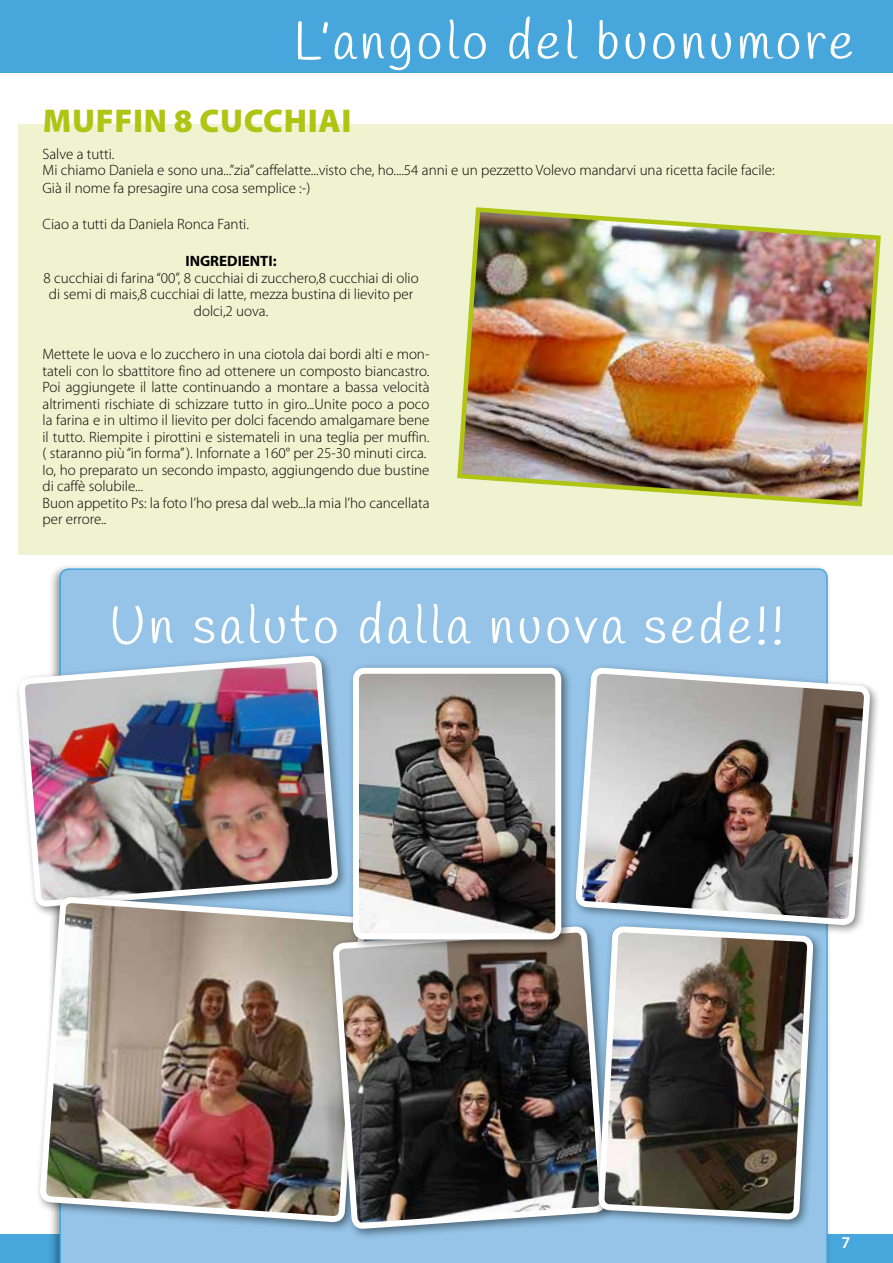
<style>
.page{position:relative;width:893px;height:1263px;background:#fff}
.page>*{position:absolute;margin:0;border:0;box-sizing:border-box;transform-origin:0 0}
.t1{font:52.5px "Handlee";letter-spacing:.07em;color:#fff}
.t2{font:900 33px "Myriad Pro";letter-spacing:.02em;color:#b0c414}
.t3{font:600 16.5px "Myriad Pro";color:#fff}
.t4{font:300 15px/16.5px "Myriad Pro";color:#000}
.t5{font:700 15px "Myriad Pro";color:#000}
</style>
<div class="page">
<div style="left:0;top:1234px;width:893px;height:29px;background:#47a6db"></div>
<div style="left:0;top:0;width:893px;height:72px;background:#47a6db"></div>
<div style="left:60px;top:568px;width:768px;height:695px;background:#95c4e8"></div>
<div style="left:19px;top:124px;width:874px;height:430px;background:#eff3d0"></div>
<img style="left:457px;top:207px;width:424px;height:300px">
<div style="left:14px;top:651px;width:335px;height:267px;background:#000;opacity:.47"></div>
<img style="left:21px;top:658px;width:314px;height:260px">
<img style="left:37px;top:894px;width:298px;height:369px">
<div style="left:328px;top:922px;width:288px;height:318px;background:#000;opacity:.47"></div>
<img style="left:335px;top:766px;width:260px;height:497px">
<div style="left:571px;top:663px;width:310px;height:273px;background:#000;opacity:.47"></div>
<svg style="left:572px;top:554px;width:301px;height:513px"></svg>
<div style="left:348px;top:662px;width:224px;height:288px;background:#000;opacity:.47"></div>
<img style="left:360px;top:675px;width:194px;height:257px">
<div style="left:353px;top:668px;width:208px;height:271px;border:6px solid #fff;border-radius:9px"></div>
<div style="left:594px;top:922px;width:230px;height:308px;background:#000;opacity:.47"></div>
<img style="left:595px;top:923px;width:221px;height:340px">
<h1 class="t1" style="left:293px;top:10px;width:561px">L’angolo del buonumore</h1>
<h2 class="t2" style="left:43px;top:102px;width:310px">MUFFIN 8 CUCCHIAI</h2>
<p class="t4" style="left:43px;top:146px;width:734px">Salve a tutti.<br>Mi chiamo Daniela e sono una...”zia” caffelatte...visto che, ho....54 anni e un pezzetto Volevo mandarvi una ricetta facile facile:</p>
<p class="t4" style="left:43px;top:180px;width:269px">Già il nome fa presagire una cosa semplice :-)</p>
<p class="t4" style="left:43px;top:216px;width:208px">Ciao a tutti da Daniela Ronca Fanti.</p>
<p class="t5" style="left:185px;top:253px;width:93px">INGREDIENTI:</p>
<p class="t4" style="left:44px;top:270px;width:377px;text-align:center">8 cucchiai di farina “00”, 8 cucchiai di zucchero,8 cucchiai di olio di semi di mais,8 cucchiai di latte, mezza bustina di lievito per dolci,2 uova.</p>
<p class="t4" style="left:43px;top:346px;width:388px">Mettete le uova e lo zucchero in una ciotola dai bordi alti e mon&shy;tateli con lo sbattitore fino ad ottenere un composto biancastro.<br>Poi aggiungete il latte continuando a montare a bassa velocità altrimenti rischiate di schizzare tutto in giro...Unite poco a poco la farina e in ultimo il lievito per dolci facendo amalgamare bene il tutto. Riempite i pirottini e sistemateli in una teglia per muffin. ( staranno più “in forma” ). Infornate a 160° per 25-30 minuti circa.<br>Io, ho preparato un secondo impasto, aggiungendo due bustine di caffè solubile...<br>Buon appetito Ps: la foto l’ho presa dal web...la mia l’ho cancellata per errore..</p>
<h1 class="t1" style="left:109px;top:594px;width:676px">Un saluto dalla nuova sede!!</h1>
<p class="t3" style="left:842px;top:1233px;width:10px">7</p>
</div>
